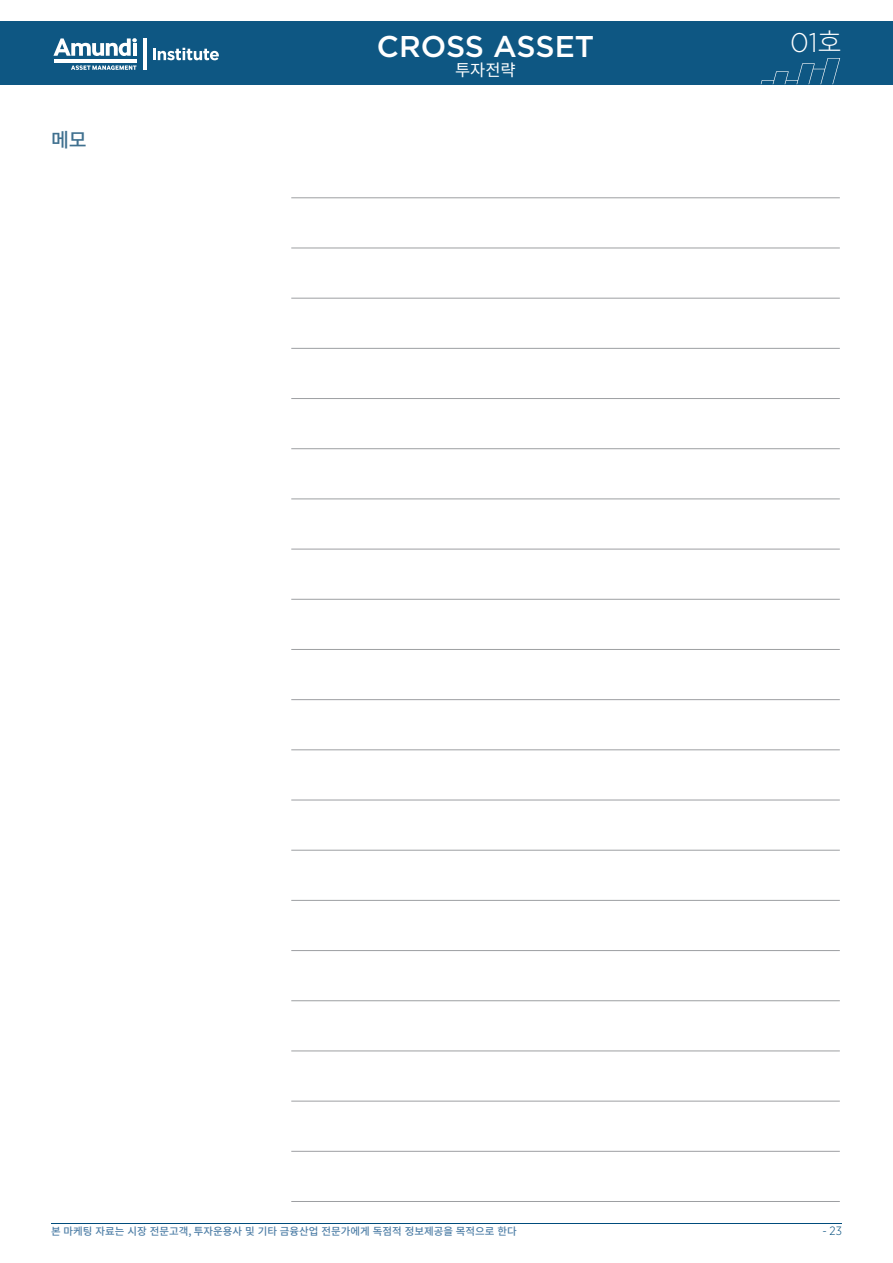
<style>
.page{position:relative;width:893px;height:1263px;background:#fff}
.page>*{position:absolute;margin:0;border:0;box-sizing:border-box;transform-origin:0 0}
.t1{font:500 30px "Gotham";letter-spacing:-.005em;color:#fff}
.t2{font:300 27px "Gotham";color:#fff}
.t3{font:500 19.5px "Noto Sans CJ Kkr";color:#3f708f}
.t4{font:16.5px "Noto Sans CJ Kkr";color:#fff}
.t5{font:300 12px "Gotham Narrow";color:#004c7c}
.t6{font:500 10.35px "Noto Sans CJ Kkr";color:#4f7fa7}
.s1{font-family:"Noto Sans CJ Kkr"}
</style>
<div class="page">
<hr style="left:51px;top:1222px;width:791px;height:1px;background:#004c7c">
<div style="left:0;top:21px;width:893px;height:64px;background:#0e5783"></div>
<svg style="left:53px;top:38px;width:84px;height:18px"></svg>
<hr style="left:54px;top:59px;width:82px;height:3px;background:#fff">
<svg style="left:71px;top:65px;width:65px;height:5px"></svg>
<hr style="left:143px;top:38px;width:3px;height:32px;background:#fff">
<svg style="left:153px;top:48px;width:66px;height:12px"></svg>
<svg style="left:761px;top:58px;width:79px;height:26px"></svg>
<hr style="left:291px;top:198px;width:549px;height:1px;background:#9d9fa2">
<hr style="left:291px;top:599px;width:549px;height:1px;background:#9d9fa2">
<hr style="left:291px;top:398px;width:549px;height:1px;background:#9d9fa2">
<hr style="left:291px;top:800px;width:549px;height:1px;background:#9d9fa2">
<hr style="left:291px;top:1000px;width:549px;height:1px;background:#9d9fa2">
<hr style="left:291px;top:298px;width:549px;height:1px;background:#9d9fa2">
<hr style="left:291px;top:699px;width:549px;height:1px;background:#9d9fa2">
<hr style="left:291px;top:499px;width:549px;height:1px;background:#9d9fa2">
<hr style="left:291px;top:900px;width:549px;height:1px;background:#9d9fa2">
<hr style="left:291px;top:1101px;width:549px;height:1px;background:#9d9fa2">
<hr style="left:291px;top:248px;width:549px;height:1px;background:#9d9fa2">
<hr style="left:291px;top:649px;width:549px;height:1px;background:#9d9fa2">
<hr style="left:291px;top:448px;width:549px;height:1px;background:#9d9fa2">
<hr style="left:291px;top:850px;width:549px;height:1px;background:#9d9fa2">
<hr style="left:291px;top:1051px;width:549px;height:1px;background:#9d9fa2">
<hr style="left:291px;top:348px;width:549px;height:1px;background:#9d9fa2">
<hr style="left:291px;top:749px;width:549px;height:1px;background:#9d9fa2">
<hr style="left:291px;top:549px;width:549px;height:1px;background:#9d9fa2">
<hr style="left:291px;top:950px;width:549px;height:1px;background:#9d9fa2">
<hr style="left:291px;top:1151px;width:549px;height:1px;background:#9d9fa2">
<hr style="left:291px;top:1201px;width:549px;height:1px;background:#9d9fa2">
<p class="t3" style="left:51px;top:129px;width:37px">메모</p>
<h1 class="t1" style="left:377px;top:27px;width:219px">CROSS ASSET</h1>
<h3 class="t4" style="left:455px;top:61px;width:62px">투자전략</h3>
<h2 class="t2" style="left:790px;top:25px;width:53px">01<span class="s1">호</span></h2>
<p class="t6" style="left:51px;top:1225px;width:467px">본 마케팅 자료는 시장 전문고객, 투자운용사 및 기타 금융산업 전문가에게 독점적 정보제공을 목적으로 한다</p>
<p class="t5" style="left:822px;top:1224px;width:21px">- 23</p>
</div>
